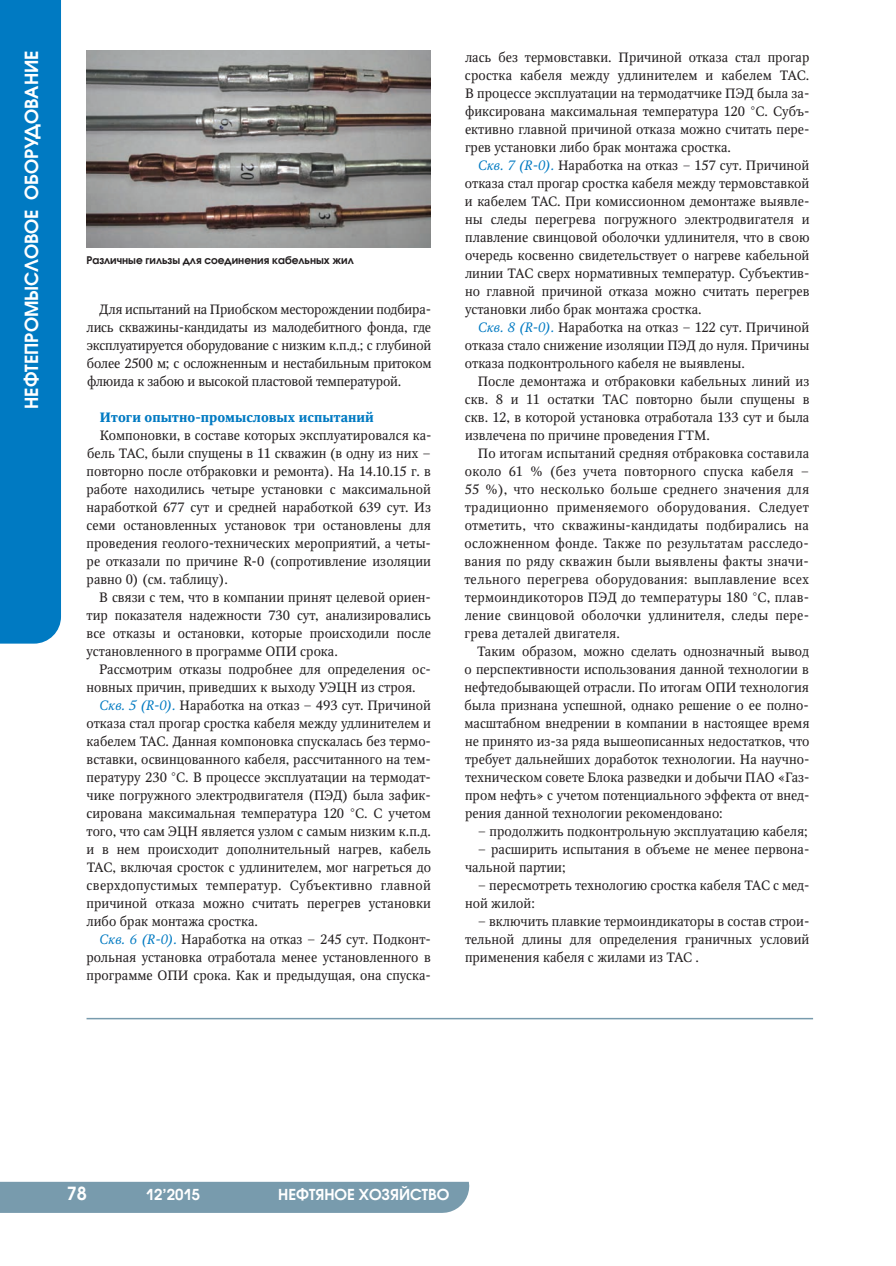
<style>
.page{position:relative;width:896px;height:1266px;background:#fff}
.page>*{position:absolute;margin:0;border:0;box-sizing:border-box;transform-origin:0 0}
.t1{font:600 18px "Avant Garde Gothic C";color:#fff}
.t2{font:600 15px "Avant Garde Gothic C";color:#fff}
.t3{font:13.5px/18px "Octava C";color:#231f20;text-align:justify}
.t4{font:700 13.5px "Octava C";color:#007ac2}
.t5{font:600 10.5px "Avant Garde Gothic C";color:#231f20}
.s1{font-style:italic;color:#007ac2}
.s2{font-style:italic}
</style>
<div class="page">
<div style="left:0;top:1182px;width:469px;height:31px;background:#789bad"></div>
<img style="left:87px;top:50px;width:344px;height:198px">
<hr style="left:87px;top:1018px;width:726px;height:1px;background:#789bad">
<div style="left:0;top:0;width:61px;height:644px;background:#007ac2"></div>
<h1 class="t1" style="left:21px;top:409px;width:360px;rotate:-90deg">НЕФТЕПРОМЫСЛОВОЕ ОБОРУДОВАНИЕ</h1>
<p class="t5" style="left:87px;top:254px;width:269px">Различные гильзы для соединения кабельных жил</p>
<p class="t3" style="left:87px;top:302px;width:346px;text-indent:13px">Для испытаний на Приобском месторождении подбира&shy;лись скважины-кандидаты из малодебитного фонда, где эксплуатируется оборудование с низким к.п.д.; с глубиной более 2500 м; с осложненным и нестабильным притоком флюида к забою и высокой пластовой температурой.</p>
<p class="t4" style="left:100px;top:412px;width:275px">Итоги опытно-промысловых испытаний</p>
<p class="t3" style="left:87px;top:428px;width:347px;text-indent:13px">Компоновки, в составе которых эксплуатировался ка&shy;бель ТАС, были спущены в 11 скважин (в одну из них – повторно после отбраковки и ремонта). На 14.10.15 г. в работе находились четыре установки с максимальной наработкой 677 сут и средней наработкой 639 сут. Из семи остановленных установок три остановлены для проведения геолого-технических мероприятий, а четы&shy;ре отказали по причине R-0 (сопротивление изоляции равно 0) (см. таблицу).</p>
<p class="t3" style="left:87px;top:590px;width:346px;text-indent:13px">В связи с тем, что в компании принят целевой ориен&shy;тир показателя надежности 730 сут, анализировались все отказы и остановки, которые происходили после установленного в программе ОПИ срока.</p>
<p class="t3" style="left:87px;top:662px;width:346px;text-indent:13px">Рассмотрим отказы подробнее для определения ос&shy;новных причин, приведших к выходу УЭЦН из строя.</p>
<p class="t3" style="left:86px;top:698px;width:346px;text-indent:13px"><span class="s1">Скв. 5 (R-0).</span> Наработка на отказ – 493 сут. Причиной отказа стал прогар сростка кабеля между удлинителем и кабелем ТАС. Данная компоновка спускалась без термо&shy;вставки, освинцованного кабеля, рассчитанного на тем&shy;пературу 230 °С. В процессе эксплуатации на термодат&shy;чике погружного электродвигателя (ПЭД) была зафик&shy;сирована максимальная температура 120 °С. С учетом того, что сам ЭЦН является узлом с самым низким к.п.д. и в нем происходит дополнительный нагрев, кабель ТАС, включая сросток с удлинителем, мог нагреться до сверхдопустимых температур. Субъективно главной причиной отказа можно считать перегрев установки либо брак монтажа сростка.</p>
<p class="t3" style="left:86px;top:932px;width:346px;text-indent:13px"><span class="s1">Скв. 6 (R-0).</span> Наработка на отказ – 245 сут<span class="s2">.</span> Подконт&shy;рольная установка отработала менее установленного в программе ОПИ срока. Как и предыдущая, она спуска-</p>
<p class="t3" style="left:465px;top:50px;width:346px">лась без термовставки. Причиной отказа стал прогар сростка кабеля между удлинителем и кабелем ТАС.<br>В процессе эксплуатации на термодатчике ПЭД была за&shy;фиксирована максимальная температура 120 °С. Субъ&shy;ективно главной причиной отказа можно считать пере&shy;грев установки либо брак монтажа сростка.</p>
<p class="t3" style="left:465px;top:158px;width:346px;text-indent:13px"><span class="s1">Скв. 7 (R-0).</span> Наработка на отказ <span class="s2">–</span> 157 сут<span class="s2">.</span> Причиной отказа стал прогар сростка кабеля между термовставкой и кабелем ТАС. При комиссионном демонтаже выявле&shy;ны следы перегрева погружного электродвигателя и плавление свинцовой оболочки удлинителя, что в свою очередь косвенно свидетельствует о нагреве кабельной линии ТАС сверх нормативных температур. Субъектив&shy;но главной причиной отказа можно считать перегрев установки либо брак монтажа сростка.</p>
<p class="t3" style="left:465px;top:320px;width:346px;text-indent:13px"><span class="s1">Скв. 8 (R-0).</span> Наработка на отказ – 122 сут<span class="s2">.</span> Причиной отказа стало снижение изоляции ПЭД до нуля. Причины отказа подконтрольного кабеля не выявлены.</p>
<p class="t3" style="left:465px;top:374px;width:346px;text-indent:13px">После демонтажа и отбраковки кабельных линий из скв. 8 и 11 остатки ТАС повторно были спущены в скв. 12, в которой установка отработала 133 сут и была извлечена по причине проведения ГТМ.</p>
<p class="t3" style="left:464px;top:446px;width:346px;text-indent:13px">По итогам испытаний средняя отбраковка составила около 61 % (без учета повторного спуска кабеля – 55 %), что несколько больше среднего значения для традиционно применяемого оборудования. Следует отметить, что скважины-кандидаты подбирались на осложненном фонде. Также по результатам расследо&shy;вания по ряду скважин были выявлены факты значи&shy;тельного перегрева оборудования: выплавление всех термоиндикоторов ПЭД до температуры 180 °С, плав&shy;ление свинцовой оболочки удлинителя, следы пере&shy;грева деталей двигателя.</p>
<p class="t3" style="left:465px;top:644px;width:346px;text-indent:13px">Таким образом, можно сделать однозначный вывод о перспективности использования данной технологии в нефтедобывающей отрасли. По итогам ОПИ технология была признана успешной, однако решение о ее полно&shy;масштабном внедрении в компании в настоящее время не принято из-за ряда вышеописанных недостатков, что требует дальнейших доработок технологии. На научно&shy;техническом совете Блока разведки и добычи ПАО «Газ&shy;пром нефть» с учетом потенциального эффекта от внед&shy;рения данной технологии рекомендовано:</p>
<p class="t3" style="left:478px;top:824px;width:331px">– продолжить подконтрольную эксплуатацию кабеля;</p>
<p class="t3" style="left:465px;top:842px;width:346px;text-indent:13px">– расширить испытания в объеме не менее первона&shy;чальной партии;</p>
<p class="t3" style="left:465px;top:878px;width:346px;text-indent:13px">– пересмотреть технологию сростка кабеля ТАС с мед&shy;ной жилой:</p>
<p class="t3" style="left:465px;top:914px;width:346px;text-indent:13px">– включить плавкие термоиндикаторы в состав строи&shy;тельной длины для определения граничных условий применения кабеля с жилами из ТАС .</p>
<h1 class="t1" style="left:67px;top:1183px;width:22px">78</h1>
<p class="t2" style="left:146px;top:1186px;width:56px">12’2015</p>
<p class="t2" style="left:278px;top:1186px;width:173px">НЕФТЯНОЕ ХОЗЯЙСТВО</p>
</div>
